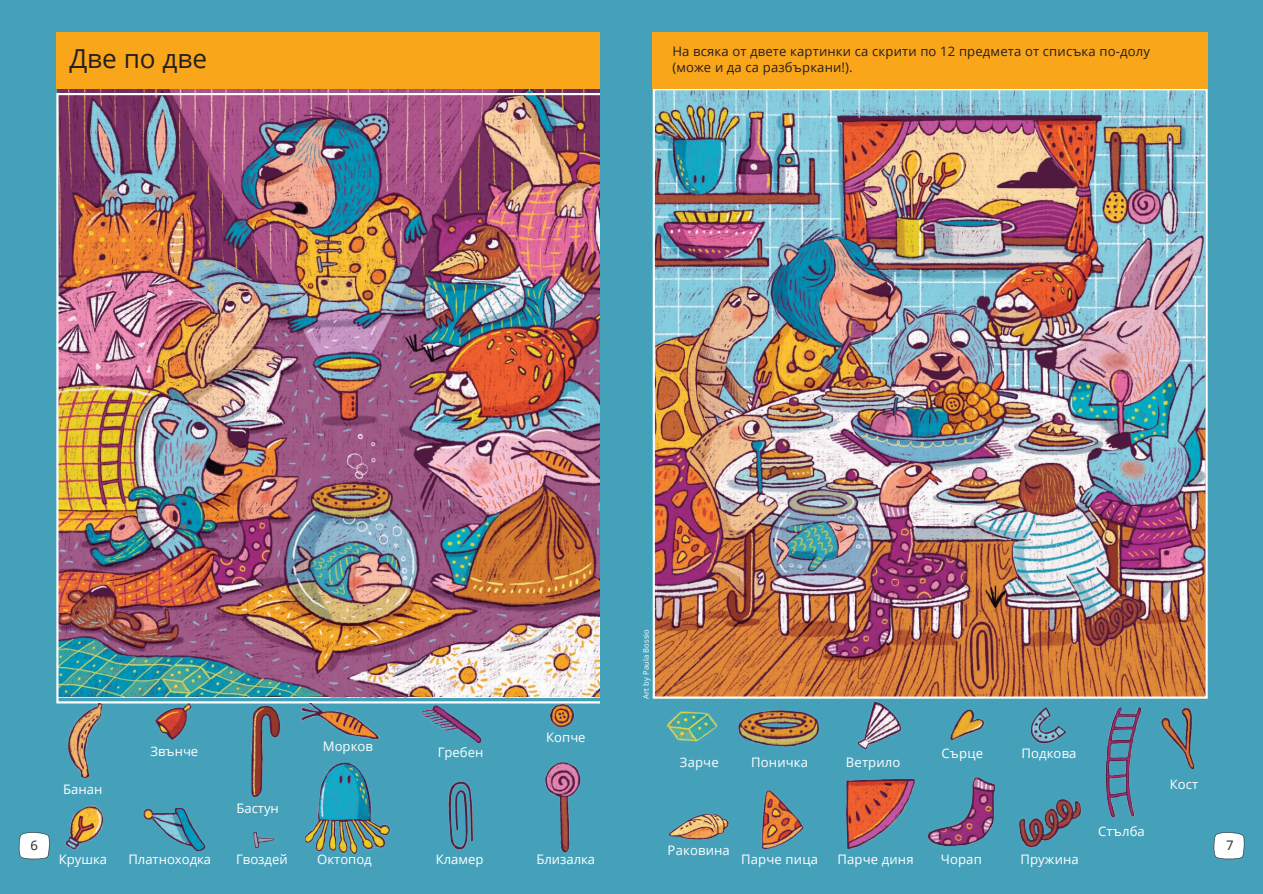
<style>
.page{position:relative;width:1263px;height:894px;background:#fff}
.page>*{position:absolute;margin:0;border:0;box-sizing:border-box;transform-origin:0 0}
.t1{font:26.25px "Open Sans";color:#231f20}
.t2{font:13.05px "Open Sans";color:#fff}
.t3{font:13.05px/15.6px "Open Sans";letter-spacing:.01em;color:#231f20}
.t4{font:7.65px "Open Sans";letter-spacing:.01em;color:#fff}
</style>
<div class="page">
<div style="left:0;top:0;width:663px;height:893px;background:#45a1ba"></div>
<svg style="left:18px;top:832px;width:32px;height:27px"></svg>
<div style="left:56px;top:32px;width:555px;height:56px;background:#faa61a"></div>
<img style="left:56px;top:93px;width:544px;height:610px">
<img style="left:233px;top:701px;width:53px;height:96px">
<img style="left:143px;top:807px;width:63px;height:45px">
<img style="left:304px;top:762px;width:87px;height:93px">
<img style="left:545px;top:762px;width:36px;height:91px">
<img style="left:56px;top:703px;width:55px;height:76px">
<img style="left:148px;top:703px;width:50px;height:37px">
<img style="left:295px;top:703px;width:98px;height:37px">
<img style="left:414px;top:703px;width:83px;height:41px">
<img style="left:537px;top:703px;width:53px;height:25px">
<img style="left:65px;top:805px;width:38px;height:46px">
<img style="left:253px;top:831px;width:22px;height:18px">
<img style="left:448px;top:781px;width:26px;height:69px">
<div style="left:600px;top:0;width:663px;height:893px;background:#45a1ba"></div>
<svg style="left:1213px;top:832px;width:32px;height:27px"></svg>
<img style="left:653px;top:88px;width:555px;height:610px">
<div style="left:653px;top:32px;width:555px;height:56px;background:#faa61a"></div>
<img style="left:1019px;top:799px;width:63px;height:49px">
<img style="left:950px;top:709px;width:35px;height:31px">
<img style="left:1030px;top:707px;width:36px;height:37px">
<img style="left:851px;top:696px;width:61px;height:53px">
<img style="left:1161px;top:707px;width:34px;height:63px">
<img style="left:666px;top:711px;width:52px;height:32px">
<img style="left:738px;top:710px;width:82px;height:37px">
<img style="left:1105px;top:707px;width:37px;height:111px">
<img style="left:668px;top:813px;width:61px;height:27px">
<img style="left:761px;top:790px;width:43px;height:60px">
<img style="left:846px;top:779px;width:69px;height:71px">
<img style="left:927px;top:777px;width:69px;height:70px">
<p class="t1" style="left:69px;top:40px;width:139px">Две по две</p>
<h2 class="t3" style="left:672px;top:44px;width:479px">На всяка от двете картинки са скрити по 12 предмета от списъка по-долу (може и да са разбъркани!).</h2>
<h1 class="t3" style="left:30px;top:837px;width:9px">6</h1>
<p class="t2" style="left:63px;top:779px;width:41px">Банан</p>
<p class="t2" style="left:59px;top:850px;width:50px">Крушка</p>
<p class="t2" style="left:151px;top:741px;width:49px">Звънче</p>
<p class="t2" style="left:128px;top:850px;width:84px">Платноходка</p>
<p class="t2" style="left:236px;top:798px;width:44px">Бастун</p>
<p class="t2" style="left:236px;top:850px;width:53px">Гвоздей</p>
<p class="t2" style="left:323px;top:737px;width:51px">Морков</p>
<h2 class="t2" style="left:317px;top:850px;width:56px">Октопод</h2>
<h2 class="t2" style="left:438px;top:743px;width:47px">Гребен</h2>
<h2 class="t2" style="left:436px;top:850px;width:49px">Кламер</h2>
<h2 class="t2" style="left:546px;top:727px;width:41px">Копче</h2>
<p class="t2" style="left:536px;top:850px;width:60px">Близалка</p>
<p class="t4" style="left:641px;top:698px;width:71px;rotate:-90deg">Art by Paula Bossio</p>
<p class="t2" style="left:680px;top:752px;width:40px">Зарче</p>
<p class="t2" style="left:751px;top:752px;width:58px">Поничка</p>
<h2 class="t2" style="left:846px;top:752px;width:56px">Ветрило</h2>
<h2 class="t2" style="left:942px;top:743px;width:43px">Сърце</h2>
<h2 class="t2" style="left:1021px;top:743px;width:57px">Подкова</h2>
<h2 class="t2" style="left:668px;top:840px;width:64px">Раковина</h2>
<p class="t2" style="left:741px;top:850px;width:78px">Парче пица</p>
<p class="t2" style="left:837px;top:850px;width:78px">Парче диня</p>
<p class="t2" style="left:941px;top:850px;width:43px">Чорап</p>
<h2 class="t2" style="left:1020px;top:850px;width:60px">Пружина</h2>
<h2 class="t2" style="left:1098px;top:821px;width:48px">Стълба</h2>
<h2 class="t2" style="left:1170px;top:775px;width:30px">Кост</h2>
<h2 class="t3" style="left:1226px;top:837px;width:9px">7</h2>
</div>
